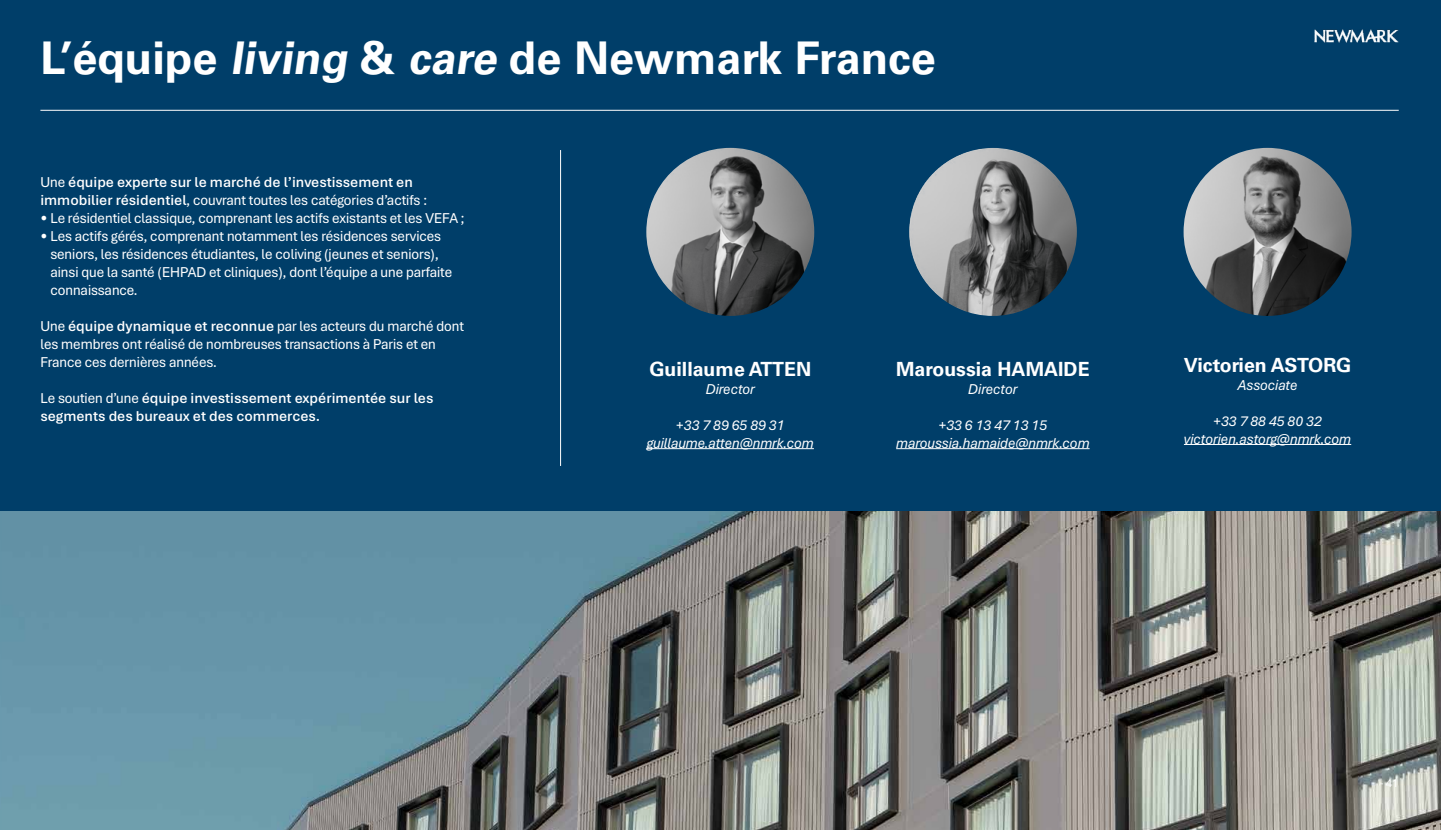
<style>
.page{position:relative;width:1441px;height:830px;background:#fff}
.page>*{position:absolute;margin:0;border:0;box-sizing:border-box;transform-origin:0 0}
.t1{font:700 45px "Univers LT Pro 65";color:#fff}
.t2{font:700 19.5px "Univers LT Pro 65";color:#fff}
.t3{font:15px/18px "Aptos Display";color:#fff}
.t4{font:italic 15px/18px "Aptos Display";color:#fff;text-align:center}
.t5{font:600 15px/18px "Aptos";color:#fff}
.t6{font:12px "Aptos Display";color:#fff}
.s1{font-family:"Aptos Display";font-weight:400}
.s2{font-family:"Aptos";font-weight:600}
</style>
<div class="page">
<div style="left:0;top:0;width:1440px;height:829px;background:#003e69"></div>
<hr style="left:560px;top:150px;width:1px;height:315px;background:#fff">
<img style="left:646px;top:148px;width:168px;height:168px;border-radius:84px">
<hr style="left:646px;top:448px;width:167px;height:1px;background:#fff">
<img style="left:908px;top:148px;width:168px;height:168px;border-radius:84px">
<hr style="left:896px;top:448px;width:193px;height:1px;background:#fff">
<img style="left:1183px;top:148px;width:168px;height:168px;border-radius:84px">
<hr style="left:1183px;top:444px;width:167px;height:1px;background:#fff">
<img style="left:1314px;top:29px;width:84px;height:14px">
<img style="left:0;top:511px;width:1440px;height:318px">
<hr style="left:40px;top:110px;width:1358px;height:1px;background:#fff">
<h1 class="t1" style="left:40px;top:26px;width:896px">L’équipe living &amp; care de Newmark France</h1>
<p class="t5" style="left:40px;top:172px;width:374px"><span class="s1">Une</span> équipe experte sur le marché de l’investissement en</p>
<p class="t3" style="left:40px;top:190px;width:388px"><span class="s2">immobilier résidentiel</span>, couvrant toutes les catégories d’actifs :</p>
<p class="t3" style="left:40px;top:208px;width:425px">• Le résidentiel classique, comprenant les actifs existants et les VEFA ;</p>
<p class="t3" style="left:50px;top:226px;width:403px;text-indent:-10px">• Les actifs gérés, comprenant notamment les résidences services seniors, les résidences étudiantes, le coliving (jeunes et seniors), ainsi que la santé (EHPAD et cliniques), dont l’équipe a une parfaite connaissance.</p>
<p class="t3" style="left:40px;top:316px;width:425px">Une <span class="s2">équipe dynamique et reconnue</span> par les acteurs du marché dont les membres ont réalisé de nombreuses transactions à Paris et en<br>France ces dernières années.</p>
<p class="t5" style="left:40px;top:388px;width:394px"><span class="s1">Le soutien d’une</span> équipe investissement expérimentée sur les segments des bureaux et des commerces.</p>
<h2 class="t2" style="left:649px;top:355px;width:163px">Guillaume ATTEN</h2>
<p class="t4" style="left:705px;top:379px;width:51px">Director</p>
<p class="t4" style="left:646px;top:415px;width:169px">+33 7 89 65 89 31 guillaume.atten@nmrk.com</p>
<h2 class="t2" style="left:895px;top:355px;width:195px">Maroussia HAMAIDE</h2>
<p class="t4" style="left:968px;top:379px;width:51px">Director</p>
<p class="t4" style="left:896px;top:415px;width:195px">+33 6 13 47 13 15 maroussia.hamaide@nmrk.com</p>
<h2 class="t2" style="left:1183px;top:351px;width:169px">Victorien ASTORG</h2>
<p class="t4" style="left:1237px;top:375px;width:61px">Associate</p>
<p class="t4" style="left:1183px;top:411px;width:169px">+33 7 88 45 80 32 victorien.astorg@nmrk.com</p>
<p class="t6" style="left:1378px;top:774px;width:21px">- 41</p>
</div>
